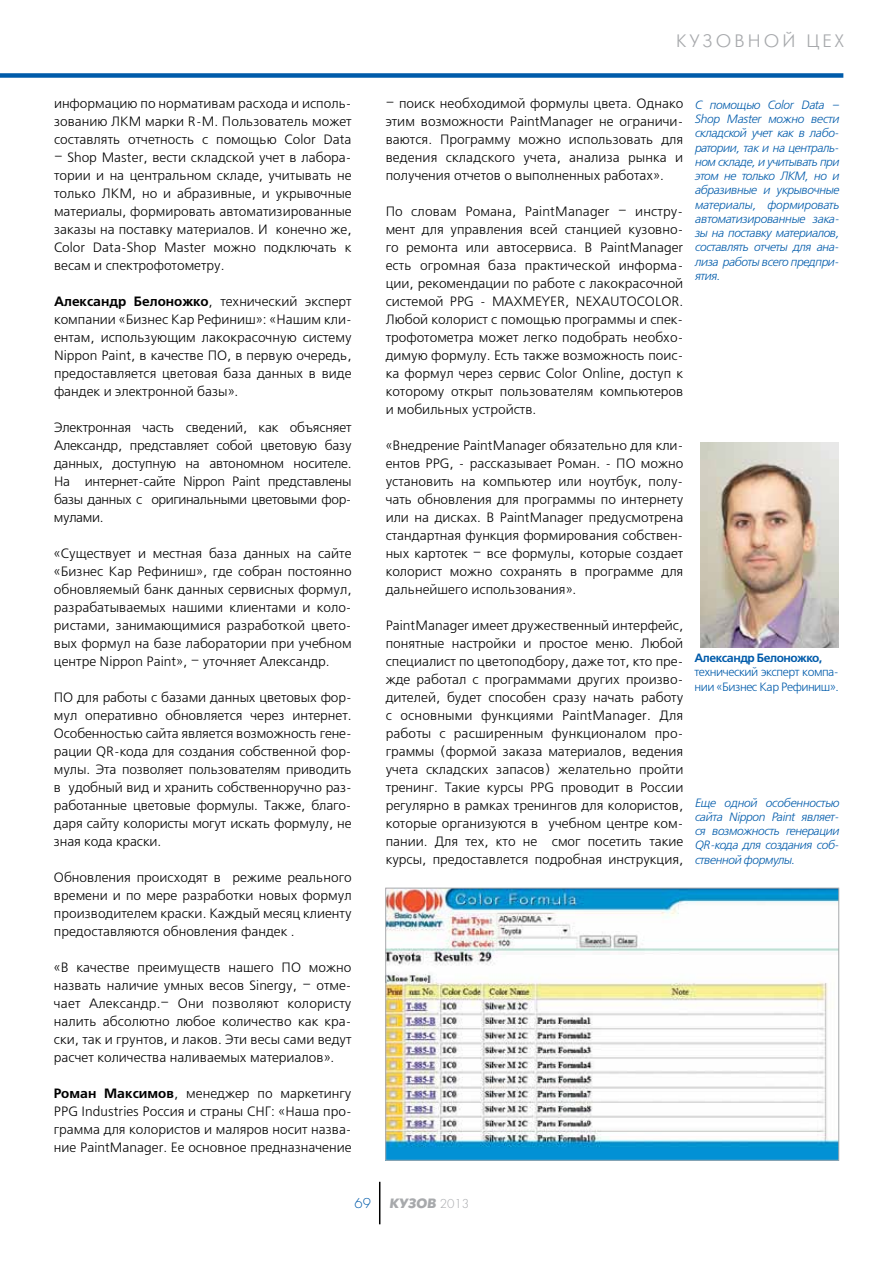
<style>
.page{position:relative;width:893px;height:1263px;background:#fff}
.page>*{position:absolute;margin:0;border:0;box-sizing:border-box;transform-origin:0 0}
.t1{font:18px "Futura Futuris Light C";letter-spacing:.175em;color:#a7a9ac}
.t2{font:13.5px/18px "Free Set C";color:#000;text-align:justify}
.t3{font:italic 700 13.5px "Futura Futuris C";color:#a7a9ac}
.t4{font:italic 12px/14.2px "Free Set C";letter-spacing:-.04em;color:#005baa;text-align:justify}
.t5{font:12px/14.2px "Free Set C";letter-spacing:-.04em;color:#005baa}
.t6{font:700 12px "Free Set C";letter-spacing:-.04em;color:#005baa}
.s1{font-weight:700}
.s2{font-family:"Futura";font-weight:300;font-style:normal;font-size:15px;color:#005baa}
.s3{font-family:"Futura";font-weight:300;font-style:normal}
</style>
<div class="page">
<hr style="left:379px;top:1182px;width:1px;height:42px;background:#000">
<div style="left:0;top:73px;width:843px;height:5px;background:#005baa"></div>
<img style="left:701px;top:443px;width:138px;height:204px">
<img style="left:387px;top:890px;width:450px;height:268px">
<div style="left:385px;top:888px;width:454px;height:272px;border:1px solid #a7a9ac"></div>
<p class="t2" style="left:54px;top:95px;width:299px">информацию по нормативам расхода и исполь&shy;зованию ЛКМ марки R-M. Пользователь может составлять отчетность с помощью Color Data</p>
<p class="t2" style="left:54px;top:149px;width:299px">– Shop Master, вести складской учет в лабора&shy;тории и на центральном складе, учитывать не только ЛКМ, но и абразивные, и укрывочные материалы, формировать автоматизированные заказы на поставку материалов. И конечно же, Color Data-Shop Master можно подключать к весам и спектрофотометру.</p>
<p class="t2" style="left:54px;top:293px;width:299px"><span class="s1">Александр Белоножко</span>, технический эксперт компании «Бизнес Кар Рефиниш»: «Нашим кли&shy;ентам, использующим лакокрасочную систему Nippon Paint, в качестве ПО, в первую очередь, предоставляется цветовая база данных в виде фандек и электронной базы».</p>
<p class="t2" style="left:54px;top:419px;width:299px">Электронная часть сведений, как объясняет Александр, представляет собой цветовую базу данных, доступную на автономном носителе.<br>На интернет-сайте Nippon Paint представлены базы данных с оригинальными цветовыми фор&shy;мулами.</p>
<p class="t2" style="left:54px;top:545px;width:299px">«Существует и местная база данных на сайте «Бизнес Кар Рефиниш», где собран постоянно обновляемый банк данных сервисных формул, разрабатываемых нашими клиентами и коло&shy;ристами, занимающимися разработкой цвето&shy;вых формул на базе лаборатории при учебном центре Nippon Paint», – уточняет Александр.</p>
<p class="t2" style="left:54px;top:689px;width:299px">ПО для работы с базами данных цветовых фор&shy;мул оперативно обновляется через интернет.<br>Особенностью сайта является возможность гене&shy;рации QR-кода для создания собственной фор&shy;мулы. Эта позволяет пользователям приводить в удобный вид и хранить собственноручно раз&shy;работанные цветовые формулы. Также, благо&shy;даря сайту колористы могут искать формулу, не зная кода краски.</p>
<p class="t2" style="left:54px;top:869px;width:299px">Обновления происходят в режиме реального времени и по мере разработки новых формул производителем краски. Каждый месяц клиенту предоставляются обновления фандек .</p>
<p class="t2" style="left:54px;top:959px;width:299px">«В качестве преимуществ нашего ПО можно назвать наличие умных весов Sinergy, – отме&shy;чает Александр.– Они позволяют колористу налить абсолютно любое количество как кра&shy;ски, так и грунтов, и лаков. Эти весы сами ведут расчет количества наливаемых материалов».</p>
<p class="t2" style="left:54px;top:1085px;width:299px"><span class="s1">Роман Максимов</span>, менеджер по маркетингу PPG Industries Россия и страны СНГ: «Наша про&shy;грамма для колористов и маляров носит назва&shy;ние PaintManager. Ее основное предназначение</p>
<h1 class="t1" style="left:676px;top:32px;width:170px">КУЗОВ НОЙ це х</h1>
<p class="t2" style="left:386px;top:95px;width:299px">– поиск необходимой формулы цвета. Однако этим возможности PaintManager не ограничи&shy;ваются. Программу можно использовать для ведения складского учета, анализа рынка и получения отчетов о выполненных работах».</p>
<p class="t2" style="left:386px;top:203px;width:299px">По словам Романа, PaintManager – инстру&shy;мент для управления всей станцией кузовно&shy;го ремонта или автосервиса. В PaintManager есть огромная база практической информа&shy;ции, рекомендации по работе с лакокрасочной системой PPG - MAXMEYER, NEXAUTOCOLOR.<br>Любой колорист с помощью программы и спек&shy;трофотометра может легко подобрать необхо&shy;димую формулу. Есть также возможность поис&shy;ка формул через сервис Color Online, доступ к которому открыт пользователям компьютеров и мобильных устройств.</p>
<p class="t2" style="left:386px;top:437px;width:299px">«Внедрение PaintManager обязательно для кли&shy;ентов PPG, - рассказывает Роман. - ПО можно установить на компьютер или ноутбук, полу&shy;чать обновления для программы по интернету или на дисках. В PaintManager предусмотрена стандартная функция формирования собствен&shy;ных картотек – все формулы, которые создает колорист можно сохранять в программе для дальнейшего использования».</p>
<p class="t2" style="left:386px;top:617px;width:299px">PaintManager имеет дружественный интерфейс, понятные настройки и простое меню. Любой специалист по цветоподбору, даже тот, кто пре&shy;жде работал с программами других произво&shy;дителей, будет способен сразу начать работу с основными функциями PaintManager. Для работы с расширенным функционалом про&shy;граммы (формой заказа материалов, ведения учета складских запасов) желательно пройти тренинг. Такие курсы PPG проводит в России регулярно в рамках тренингов для колористов, которые организуются в учебном центре ком&shy;пании. Для тех, кто не смог посетить такие курсы, предоставлется подробная инструкция,</p>
<p class="t4" style="left:694px;top:98px;width:146px">С помощью Color Data – Shop Master можно вести складской учет как в лабо&shy;ратории, так и на централь&shy;ном складе, и учитывать при этом не только ЛКМ, но и абразивные и укрывочные материалы, формировать автоматизированные зака&shy;зы на поставку материалов, составлять отчеты для ана&shy;лиза работы всего предпри&shy;ятия.</p>
<p class="t6" style="left:694px;top:651px;width:129px">Александр Белоножко,</p>
<p class="t5" style="left:694px;top:666px;width:146px">технический эксперт компа&shy;нии «Бизнес Кар Рефиниш».</p>
<p class="t4" style="left:694px;top:796px;width:146px">Еще одной особенностью сайта Nippon Paint являет&shy;ся возможность генерации QR-кода для создания соб&shy;ственной формулы.</p>
<p class="t3" style="left:354px;top:1196px;width:116px"><span class="s2">69</span> КУЗОВ <span class="s3">2013</span></p>
</div>
